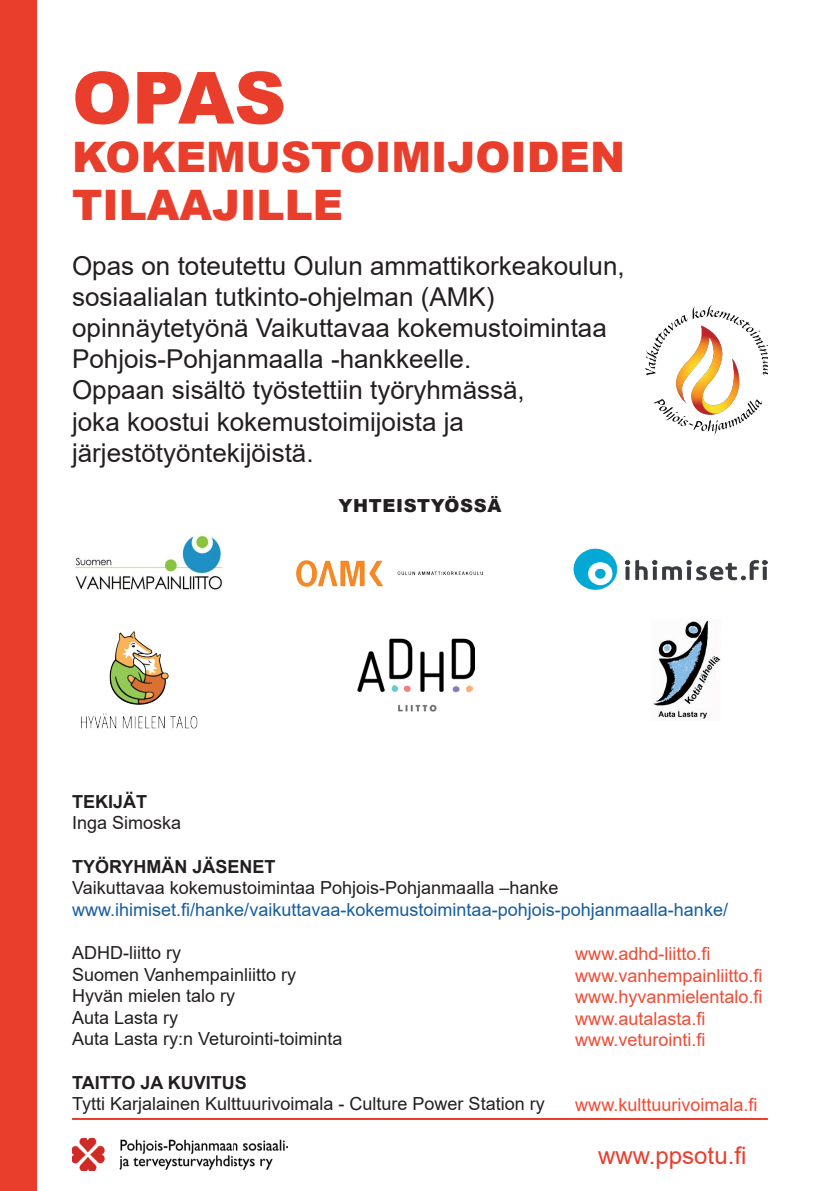
<style>
.page{position:relative;width:840px;height:1191px;background:#fff}
.page>*{position:absolute;margin:0;border:0;box-sizing:border-box;transform-origin:0 0}
.t1{font:900 72px "Arial";color:#e83e2b}
.t2{font:900 42px/48px "Arial";color:#e83e2b}
.t3{font:26px/31.2px "Arial";color:#231f20}
.t4{font:24px "Arial";color:#e93e2c}
.t5{font:18px/21.6px "Arial";color:#231f20}
.t6{font:18px/21.6px "Arial";color:#ef4b34}
.t7{font:18px "Arial";color:#175d9e}
.t8{font:700 18px "Arial";color:#231f20}
.t9{font:900 18px "Arial";letter-spacing:.035em;color:#231f20}
</style>
<div class="page">
<img style="left:573px;top:548px;width:194px;height:41px">
<img style="left:81px;top:631px;width:117px;height:98px">
<img style="left:653px;top:620px;width:67px;height:99px">
<img style="left:357px;top:639px;width:117px;height:72px">
<img style="left:296px;top:560px;width:187px;height:27px">
<img style="left:74px;top:535px;width:149px;height:55px">
<img style="left:72px;top:1138px;width:215px;height:32px">
<div style="left:0;top:0;width:36px;height:1191px;background:#e93e2c"></div>
<hr style="left:72px;top:1118px;width:695px;height:2px;background:#e93e2c">
<img style="left:645px;top:305px;width:122px;height:130px">
<h1 class="t1" style="left:72px;top:46px;width:215px">OPAS</h1>
<h2 class="t2" style="left:72px;top:131px;width:554px">KOKEMUSTOIMIJOIDEN<br>TILAAJILLE</h2>
<p class="t3" style="left:72px;top:250px;width:554px">Opas on toteutettu Oulun ammattikorkeakoulun, sosiaalialan tutkinto-ohjelman (AMK) opinnäytetyönä Vaikuttavaa kokemustoimintaa Pohjois-Pohjanmaalla -hankkeelle.<br>Oppaan sisältö työstettiin työryhmässä,<br>joka koostui kokemustoimijoista ja järjestötyöntekijöistä.</p>
<p class="t9" style="left:338px;top:492px;width:164px">YHTEISTYÖSSÄ</p>
<p class="t8" style="left:72px;top:788px;width:77px">TEKIJÄT</p>
<p class="t5" style="left:72px;top:812px;width:111px">Inga Simoska</p>
<p class="t8" style="left:72px;top:853px;width:205px">TYÖRYHMÄN JÄSENET</p>
<p class="t5" style="left:72px;top:877px;width:487px">Vaikuttavaa kokemustoimintaa Pohjois-Pohjanmaalla –hanke</p>
<p class="t7" style="left:72px;top:897px;width:657px">www.ihimiset.fi/hanke/vaikuttavaa-kokemustoimintaa-pohjois-pohjanmaalla-hanke/</p>
<p class="t5" style="left:72px;top:941px;width:272px">ADHD-liitto ry<br>Suomen Vanhempainliitto ry<br>Hyvän mielen talo ry<br>Auta Lasta ry<br>Auta Lasta ry:n Veturointi-toiminta</p>
<p class="t8" style="left:72px;top:1069px;width:176px">TAITTO JA KUVITUS</p>
<p class="t5" style="left:72px;top:1093px;width:474px">Tytti Karjalainen Kulttuurivoimala - Culture Power Station ry</p>
<p class="t6" style="left:575px;top:942px;width:189px">www.adhd-liitto.fi www.vanhempainliitto.fi www.hyvanmielentalo.fi www.autalasta.fi www.veturointi.fi</p>
<p class="t6" style="left:575px;top:1094px;width:184px">www.kulttuurivoimala.fi</p>
<p class="t4" style="left:597px;top:1138px;width:150px">www.ppsotu.fi</p>
</div>
